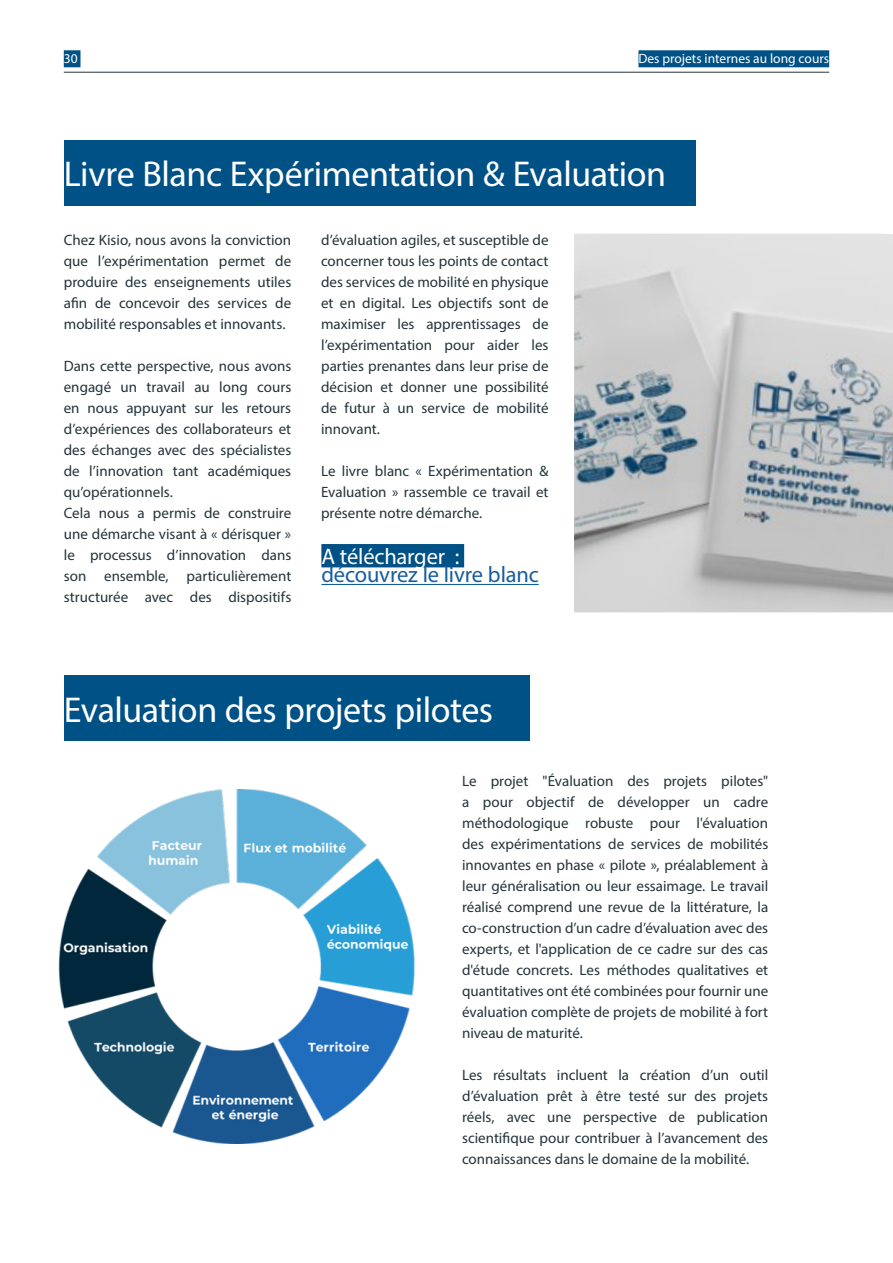
<style>
.page{position:relative;width:893px;height:1263px;background:#fff}
.page>*{position:absolute;margin:0;border:0;box-sizing:border-box;transform-origin:0 0}
.Heading_-_Align_Left{font:36px "Myriad Pro";letter-spacing:-.01em;color:#fff}
.t1{font:22.5px "Myriad Pro";letter-spacing:-.005em;color:#175d9e}
.t2{font:22.5px "Myriad Pro";letter-spacing:-.01em;color:#fff}
.Body_Text_-_Regular__Justify{font:15px/21px "Myriad Pro";color:#243339;text-align:justify}
.t3{font:13.5px "Myriad Pro";color:#fff}
</style>
<div class="page">
<div style="left:321px;top:544px;width:143px;height:23px;background:#005185"></div>
<hr style="left:321px;top:584px;width:218px;height:1px;background:#175d9e">
<div style="left:64px;top:140px;width:632px;height:65px;background:#005185"></div>
<div style="left:64px;top:676px;width:465px;height:65px;background:#005185"></div>
<img style="left:574px;top:234px;width:319px;height:378px">
<img style="left:58px;top:790px;width:357px;height:354px">
<hr style="left:64px;top:72px;width:765px;height:1px;background:#243339">
<div style="left:64px;top:50px;width:16px;height:17px;background:#005185"></div>
<div style="left:638px;top:50px;width:191px;height:17px;background:#005185"></div>
<p class="t3" style="left:64px;top:50px;width:15px">30</p>
<p class="t3" style="left:638px;top:50px;width:192px">Des projets internes au long cours</p>
<p class="Heading_-_Align_Left" style="left:64px;top:152px;width:604px">Livre Blanc Expérimentation &amp; Evaluation</p>
<p class="Body_Text_-_Regular__Justify" style="left:64px;top:229px;width:229px">Chez Kisio, nous avons la conviction que l’expérimentation permet de produire des enseignements utiles afin de concevoir des services de mobilité responsables et innovants.</p>
<p class="Body_Text_-_Regular__Justify" style="left:64px;top:355px;width:229px">Dans cette perspective, nous avons engagé un travail au long cours en nous appuyant sur les retours d’expériences des collaborateurs et des échanges avec des spécialistes de l’innovation tant académiques qu’opérationnels.</p>
<p class="Body_Text_-_Regular__Justify" style="left:64px;top:502px;width:229px">Cela nous a permis de construire une démarche visant à « dérisquer » le processus d’innovation dans son ensemble, particulièrement structurée avec des dispositifs</p>
<p class="Body_Text_-_Regular__Justify" style="left:321px;top:229px;width:229px">d’évaluation agiles, et susceptible de concerner tous les points de contact des services de mobilité en physique et en digital. Les objectifs sont de maximiser les apprentissages de l’expérimentation pour aider les parties prenantes dans leur prise de décision et donner une possibilité de futur à un service de mobilité innovant.</p>
<p class="Body_Text_-_Regular__Justify" style="left:321px;top:460px;width:229px">Le livre blanc « Expérimentation &amp; Evaluation » rassemble ce travail et présente notre démarche.</p>
<h2 class="t2" style="left:321px;top:543px;width:139px">A télécharger :</h2>
<h2 class="t1" style="left:321px;top:561px;width:219px">découvrez le livre blanc</h2>
<p class="Heading_-_Align_Left" style="left:64px;top:687px;width:431px">Evaluation des projets pilotes</p>
<p class="Body_Text_-_Regular__Justify" style="left:462px;top:770px;width:308px">Le projet "Évaluation des projets pilotes" a pour objectif de développer un cadre méthodologique robuste pour l'évaluation des expérimentations de services de mobilités innovantes en phase « pilote », préalablement à leur généralisation ou leur essaimage. Le travail réalisé comprend une revue de la littérature, la co-construction d’un cadre d’évaluation avec des experts, et l'application de ce cadre sur des cas d'étude concrets. Les méthodes qualitatives et quantitatives ont été combinées pour fournir une évaluation complète de projets de mobilité à fort niveau de maturité.</p>
<p class="Body_Text_-_Regular__Justify" style="left:462px;top:1064px;width:308px">Les résultats incluent la création d’un outil d’évaluation prêt à être testé sur des projets réels, avec une perspective de publication scientifique pour contribuer à l’avancement des connaissances dans le domaine de la mobilité.</p>
</div>
